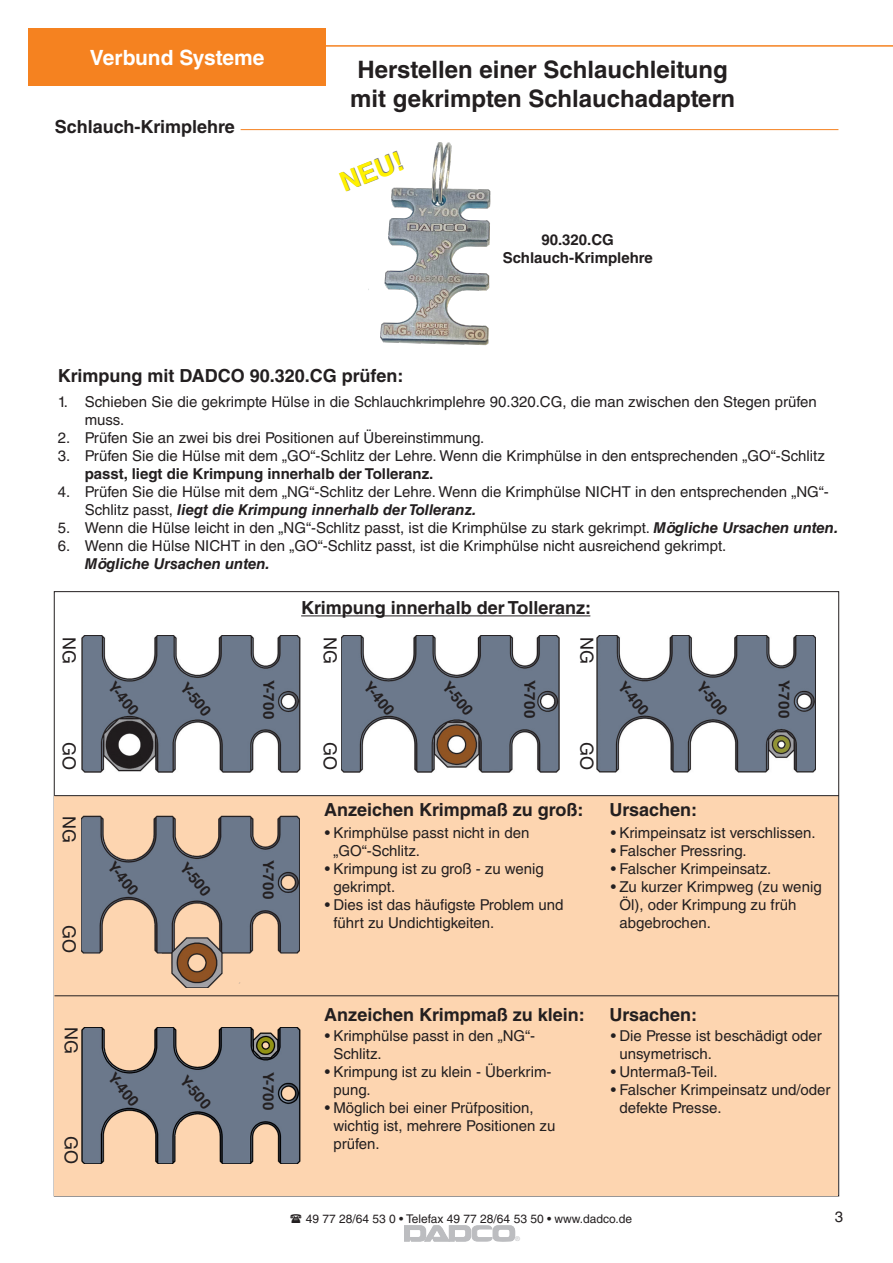
<style>
.page{position:relative;width:893px;height:1263px;background:#fff}
.page>*{position:absolute;margin:0;border:0;box-sizing:border-box;transform-origin:0 0}
.t1{font:700 26.85px "Helvetica LT Std";color:#fff101}
.t2{font:700 24px/28.8px "Helvetica LT Std";color:#231f20;text-align:center}
.t3{font:700 21px "Helvetica LT Std";color:#fff}
.Body_text{font:700 18px "Helvetica LT Std";color:#231f20}
.t4{font:18px "Helvetica LT Std";color:#231f20}
.t5{font:15px/18px "Helvetica LT Std";color:#231f20}
.Body_text-2{font:700 15px "Helvetica LT Std";color:#231f20}
.t6{font:12px "Helvetica LT Std";color:#231f20}
.t7{font:6.45px "Helvetica LT Std";color:#bcbdc0}
.s1{font-weight:700}
.s2{font-weight:700;font-style:italic}
</style>
<div class="page">
<div style="left:29px;top:29px;width:297px;height:57px;background:#f58220"></div>
<hr style="left:294px;top:45px;width:599px;height:2px;background:#f58220">
<svg style="left:404px;top:1225px;width:111px;height:16px"></svg>
<img style="left:597px;top:635px;width:218px;height:137px">
<div style="left:55px;top:796px;width:783px;height:400px;background:#fdd5b0"></div>
<img style="left:341px;top:635px;width:218px;height:137px">
<img style="left:82px;top:635px;width:218px;height:137px">
<img style="left:380px;top:142px;width:111px;height:203px">
<hr style="left:241px;top:129px;width:597px;height:1px;background:#f58220">
<hr style="left:301px;top:615px;width:289px;height:1px;background:#231f20">
<img style="left:82px;top:1027px;width:218px;height:137px">
<hr style="left:55px;top:795px;width:784px;height:1px;background:#231f20">
<hr style="left:55px;top:995px;width:783px;height:1px;background:#231f20">
<img style="left:81px;top:816px;width:219px;height:172px">
<h3 class="t3" style="left:90px;top:45px;width:176px">Verbund Systeme</h3>
<p class="Body_text" style="left:55px;top:116px;width:182px">Schlauch-Krimplehre</p>
<h2 class="t2" style="left:350px;top:55px;width:387px">Herstellen einer Schlauchleitung mit gekrimpten Schlauchadaptern</h2>
<p class="t1" style="left:335px;top:169px;width:67px;rotate:-22deg">NEU!</p>
<p class="Body_text-2" style="left:541px;top:230px;width:74px">90.320.CG</p>
<p class="Body_text-2" style="left:503px;top:248px;width:152px">Schlauch-Krimplehre</p>
<p class="Body_text" style="left:58px;top:364px;width:347px">Krimpung mit DADCO 90.320.CG prüfen:</p>
<p class="t5" style="left:85px;top:393px;width:734px;text-indent:-27px">1. Schieben Sie die gekrimpte Hülse in die Schlauchkrimplehre 90.320.CG, die man zwischen den Stegen prüfen muss.</p>
<p class="t5" style="left:58px;top:429px;width:428px">2. Prüfen Sie an zwei bis drei Positionen auf Übereinstimmung.</p>
<p class="t5" style="left:85px;top:447px;width:741px;text-indent:-27px">3. Prüfen Sie die Hülse mit dem „GO“-Schlitz der Lehre. Wenn die Krimphülse in den entsprechenden „GO“-Schlitz <span class="s1">passt, liegt die Krimpung innerhalb der Tolleranz.</span></p>
<p class="t5" style="left:85px;top:483px;width:746px;text-indent:-27px">4. Prüfen Sie die Hülse mit dem „NG“-Schlitz der Lehre. Wenn die Krimphülse NICHT in den entsprechenden „NG“-<br>Schlitz passt, <span class="s2">liegt die Krimpung innerhalb der Tolleranz.</span></p>
<p class="t5" style="left:58px;top:519px;width:782px">5. Wenn die Hülse leicht in den „NG“-Schlitz passt, ist die Krimphülse zu stark gekrimpt. <span class="s2">Mögliche Ursachen unten.</span></p>
<p class="t5" style="left:85px;top:537px;width:643px;text-indent:-27px">6. Wenn die Hülse NICHT in den „GO“-Schlitz passt, ist die Krimphülse nicht ausreichend gekrimpt.<br><span class="s2">Mögliche Ursachen unten.</span></p>
<p class="t4" style="left:80px;top:636px;width:28px;rotate:90deg">NG</p>
<p class="t4" style="left:80px;top:742px;width:30px;rotate:90deg">GO</p>
<p class="t4" style="left:80px;top:816px;width:28px;rotate:90deg">NG</p>
<p class="t4" style="left:80px;top:925px;width:30px;rotate:90deg">GO</p>
<p class="t4" style="left:81px;top:1027px;width:28px;rotate:90deg">NG</p>
<p class="t4" style="left:81px;top:1136px;width:30px;rotate:90deg">GO</p>
<p class="Body_text" style="left:301px;top:597px;width:291px">Krimpung innerhalb der Tolleranz:</p>
<p class="Body_text-2" style="left:118px;top:678px;width:40px;rotate:50deg">Y-400</p>
<p class="t4" style="left:341px;top:636px;width:28px;rotate:90deg">NG</p>
<p class="t4" style="left:597px;top:636px;width:28px;rotate:90deg">NG</p>
<p class="Body_text-2" style="left:191px;top:679px;width:40px;rotate:50deg">Y-500</p>
<p class="Body_text-2" style="left:278px;top:680px;width:40px;rotate:90deg">Y-700</p>
<p class="Body_text-2" style="left:374px;top:678px;width:40px;rotate:50deg">Y-400</p>
<p class="Body_text-2" style="left:453px;top:678px;width:40px;rotate:50deg">Y-500</p>
<p class="Body_text-2" style="left:539px;top:679px;width:40px;rotate:90deg">Y-700</p>
<p class="Body_text-2" style="left:628px;top:678px;width:40px;rotate:50deg">Y-400</p>
<p class="Body_text-2" style="left:707px;top:678px;width:40px;rotate:50deg">Y-500</p>
<p class="Body_text-2" style="left:793px;top:679px;width:40px;rotate:90deg">Y-700</p>
<p class="t4" style="left:341px;top:742px;width:30px;rotate:90deg">GO</p>
<p class="t4" style="left:597px;top:742px;width:30px;rotate:90deg">GO</p>
<p class="Body_text" style="left:324px;top:799px;width:261px">Anzeichen Krimpmaß zu groß:</p>
<p class="Body_text" style="left:609px;top:799px;width:89px">Ursachen:</p>
<p class="Body_text-2" style="left:118px;top:858px;width:40px;rotate:50deg">Y-400</p>
<p class="Body_text-2" style="left:190px;top:859px;width:40px;rotate:50deg">Y-500</p>
<p class="Body_text-2" style="left:278px;top:860px;width:40px;rotate:90deg">Y-700</p>
<p class="Body_text-2" style="left:118px;top:1069px;width:40px;rotate:50deg">Y-400</p>
<p class="Body_text-2" style="left:190px;top:1071px;width:40px;rotate:50deg">Y-500</p>
<p class="Body_text-2" style="left:278px;top:1072px;width:40px;rotate:90deg">Y-700</p>
<p class="t5" style="left:333px;top:824px;width:198px;text-indent:-9px">• Krimphülse passt nicht in den „GO“-Schlitz.</p>
<p class="t5" style="left:333px;top:860px;width:212px;text-indent:-9px">• Krimpung ist zu groß - zu wenig gekrimpt.</p>
<p class="t5" style="left:333px;top:896px;width:232px;text-indent:-9px">• Dies ist das häufigste Problem und führt zu Undichtigkeiten.</p>
<p class="t5" style="left:611px;top:824px;width:206px">• Krimpeinsatz ist verschlissen.</p>
<p class="t5" style="left:611px;top:842px;width:137px">• Falscher Pressring.</p>
<p class="t5" style="left:611px;top:860px;width:162px">• Falscher Krimpeinsatz.</p>
<p class="t5" style="left:619px;top:878px;width:204px;text-indent:-9px">• Zu kurzer Krimpweg (zu wenig<br>Öl), oder Krimpung zu früh abgebrochen.</p>
<p class="Body_text" style="left:324px;top:1003px;width:262px">Anzeichen Krimpmaß zu klein:</p>
<p class="t5" style="left:333px;top:1027px;width:203px;text-indent:-9px">• Krimphülse passt in den „NG“-<br>Schlitz.</p>
<p class="t5" style="left:333px;top:1063px;width:220px;text-indent:-9px">• Krimpung ist zu klein - Überkrim&shy;pung.</p>
<p class="t5" style="left:333px;top:1099px;width:224px;text-indent:-9px">• Möglich bei einer Prüfposition, wichtig ist, mehrere Positionen zu prüfen.</p>
<p class="Body_text" style="left:609px;top:1003px;width:89px">Ursachen:</p>
<p class="t5" style="left:619px;top:1026px;width:204px;text-indent:-9px">• Die Presse ist beschädigt oder unsymetrisch.</p>
<p class="t5" style="left:611px;top:1062px;width:108px">• Untermaß-Teil.</p>
<p class="t5" style="left:619px;top:1080px;width:213px;text-indent:-9px">• Falscher Krimpeinsatz und/oder defekte Presse.</p>
<p class="t6" style="left:306px;top:1211px;width:328px">49 77 28/64 53 0 • Telefax 49 77 28/64 53 50 • www.dadco.de</p>
<p class="t5" style="left:835px;top:1208px;width:10px">3</p>
<p class="t7" style="left:515px;top:1235px;width:6px">®</p>
</div>
